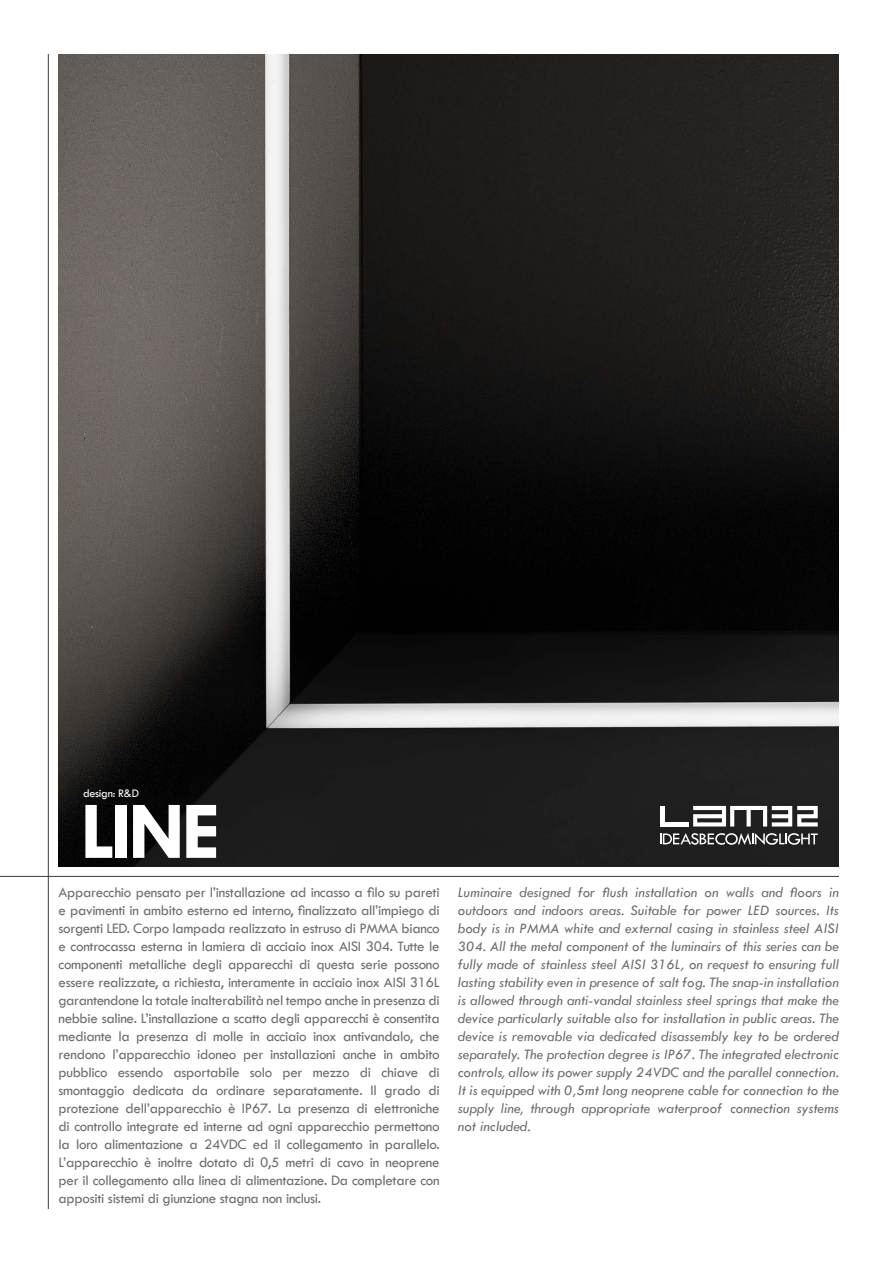
<style>
.page{position:relative;width:893px;height:1263px;background:#fff}
.page>*{position:absolute;margin:0;border:0;box-sizing:border-box;transform-origin:0 0}
.t1{font:700 82.5px "Tw Cen";color:#fff}
.t2{font:15px/18px "Tw Cen";letter-spacing:-.02em;color:#706f6f;text-align:justify}
.t3{font:italic 15px/18px "Tw Cen";color:#706f6f;text-align:justify}
.t4{font:12px "Tw Cen";letter-spacing:-.02em;color:#fff}
</style>
<div class="page">
<img style="left:59px;top:54px;width:780px;height:812px">
<hr style="left:0;top:876px;width:839px;height:1px;background:#3c3c3b">
<hr style="left:48px;top:54px;width:1px;height:1155px;background:#3c3c3b">
<hr style="left:660px;top:822px;width:29px;height:4px;background:#fff">
<hr style="left:660px;top:806px;width:4px;height:20px;background:#fff">
<svg style="left:693px;top:806px;width:125px;height:20px"></svg>
<svg style="left:660px;top:833px;width:158px;height:12px"></svg>
<p class="t4" style="left:83px;top:785px;width:57px">design: R&amp;D</p>
<h1 class="t1" style="left:80px;top:782px;width:142px">LINE</h1>
<p class="t2" style="left:59px;top:884px;width:383px">Apparecchio pensato per l’installazione ad incasso a filo su pareti e pavimenti in ambito esterno ed interno, finalizzato all’impiego di sorgenti LED. Corpo lampada realizzato in estruso di PMMA bianco e controcassa esterna in lamiera di acciaio inox AISI 304. Tutte le componenti metalliche degli apparecchi di questa serie possono essere realizzate, a richiesta, interamente in acciaio inox AISI 316L garantendone la totale inalterabilità nel tempo anche in presenza di nebbie saline. L’installazione a scatto degli apparecchi è consentita mediante la presenza di molle in acciaio inox antivandalo, che rendono l’apparecchio idoneo per installazioni anche in ambito pubblico essendo asportabile solo per mezzo di chiave di smontaggio dedicata da ordinare separatamente. Il grado di protezione dell’apparecchio è IP67. La presenza di elettroniche di controllo integrate ed interne ad ogni apparecchio permettono la loro alimentazione a 24VDC ed il collegamento in parallelo.<br>L’apparecchio è inoltre dotato di 0,5 metri di cavo in neoprene per il collegamento alla linea di alimentazione. Da completare con appositi sistemi di giunzione stagna non inclusi.</p>
<p class="t3" style="left:458px;top:883px;width:383px">Luminaire designed for flush installation on walls and floors in outdoors and indoors areas. Suitable for power LED sources. Its body is in PMMA white and external casing in stainless steel AISI 304. All the metal component of the luminairs of this series can be fully made of stainless steel AISI 316L, on request to ensuring full lasting stability even in presence of salt fog. The snap-in installation is allowed through anti-vandal stainless steel springs that make the device particularly suitable also for installation in public areas. The device is removable via dedicated disassembly key to be ordered separately. The protection degree is IP67. The integrated electronic controls, allow its power supply 24VDC and the parallel connection.<br>It is equipped with 0,5mt long neoprene cable for connection to the supply line, through appropriate waterproof connection systems not included.</p>
</div>
